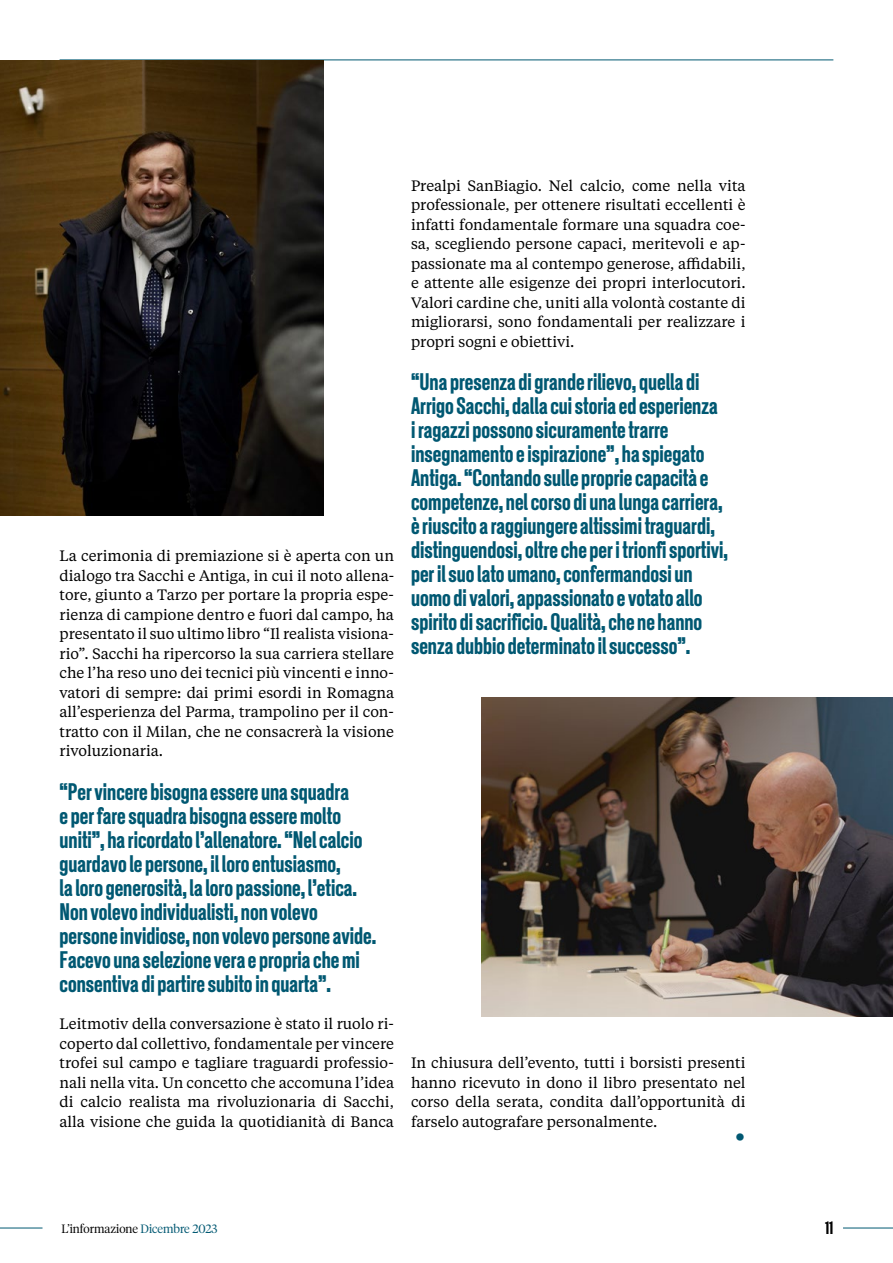
<style>
.page{position:relative;width:893px;height:1263px;background:#fff}
.page>*{position:absolute;margin:0;border:0;box-sizing:border-box;transform-origin:0 0}
.t1{font:30px "Tiempos Text";color:#005872}
.t2{font:500 24px/24px "New Grotesk Square FOUR";color:#005872}
.t3{font:500 18px "New Grotesk Square FOUR";color:#000}
.t4{font:15px/19.5px "Tiempos Text";color:#000;text-align:justify}
.t5{font:300 12px "Tiempos Headline";color:#000}
.s1{color:#005872}
</style>
<div class="page">
<hr style="left:843px;top:1227px;width:50px;height:1px;background:#005872">
<hr style="left:60px;top:60px;width:773px;height:1px;background:#005872">
<hr style="left:0;top:1227px;width:43px;height:1px;background:#005872">
<img style="left:0;top:61px;width:323px;height:455px">
<img style="left:482px;top:697px;width:411px;height:319px">
<p class="t4" style="left:60px;top:545px;width:336px">La cerimonia di premiazione si è aperta con un dialogo tra Sacchi e Antiga, in cui il noto allena&shy;tore, giunto a Tarzo per portare la propria espe&shy;rienza di campione dentro e fuori dal campo, ha presentato il suo ultimo libro “Il realista visiona&shy;rio”. Sacchi ha ripercorso la sua carriera stellare che l’ha reso uno dei tecnici più vincenti e inno&shy;vatori di sempre: dai primi esordi in Romagna all’esperienza del Parma, trampolino per il con&shy;tratto con il Milan, che ne consacrerà la visione rivoluzionaria.</p>
<p class="t2" style="left:60px;top:778px;width:318px">“Per vincere bisogna essere una squadra<br>e per fare squadra bisogna essere molto uniti”, ha ricordato l’allenatore. “Nel calcio guardavo le persone, il loro entusiasmo,<br>la loro generosità, la loro passione, l’etica.<br>Non volevo individualisti, non volevo persone invidiose, non volevo persone avide.<br>Facevo una selezione vera e propria che mi consentiva di partire subito in quarta”.</p>
<p class="t4" style="left:60px;top:1013px;width:336px">Leitmotiv della conversazione è stato il ruolo ri&shy;coperto dal collettivo, fondamentale per vincere trofei sul campo e tagliare traguardi professio&shy;nali nella vita. Un concetto che accomuna l’idea di calcio realista ma rivoluzionaria di Sacchi, alla visione che guida la quotidianità di Banca</p>
<p class="t4" style="left:411px;top:175px;width:336px">Prealpi SanBiagio. Nel calcio, come nella vita professionale, per ottenere risultati eccellenti è infatti fondamentale formare una squadra coe&shy;sa, scegliendo persone capaci, meritevoli e ap&shy;passionate ma al contempo generose, affidabili, e attente alle esigenze dei propri interlocutori.<br>Valori cardine che, uniti alla volontà costante di migliorarsi, sono fondamentali per realizzare i propri sogni e obiettivi.</p>
<p class="t2" style="left:411px;top:369px;width:318px">“Una presenza di grande rilievo, quella di Arrigo Sacchi, dalla cui storia ed esperienza<br>i ragazzi possono sicuramente trarre insegnamento e ispirazione”, ha spiegato Antiga. “Contando sulle proprie capacità e competenze, nel corso di una lunga carriera, è riuscito a raggiungere altissimi traguardi, distinguendosi, oltre che per i trionfi sportivi, per il suo lato umano, confermandosi un uomo di valori, appassionato e votato allo spirito di sacrificio. Qualità, che ne hanno senza dubbio determinato il successo”.</p>
<p class="t4" style="left:411px;top:1052px;width:336px">In chiusura dell’evento, tutti i borsisti presenti hanno ricevuto in dono il libro presentato nel corso della serata, condita dall’opportunità di farselo autografare personalmente.</p>
<h1 class="t1" style="left:735px;top:1115px;width:12px">•</h1>
<p class="t5" style="left:61px;top:1220px;width:158px">L’informazione <span class="s1">Dicembre 2023</span></p>
<p class="t3" style="left:825px;top:1216px;width:10px">11</p>
</div>
